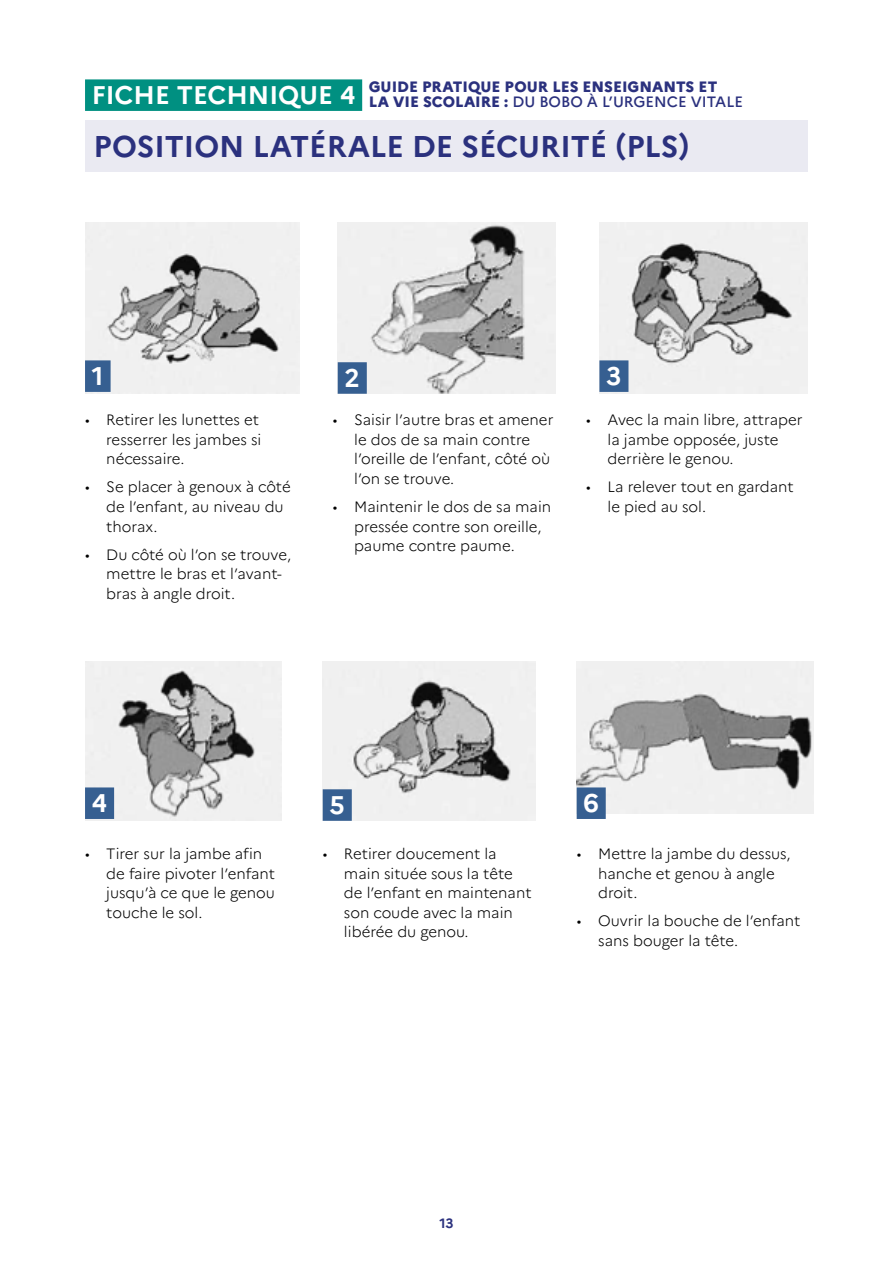
<style>
.page{position:relative;width:893px;height:1263px;background:#fff}
.page>*{position:absolute;margin:0;border:0;box-sizing:border-box;transform-origin:0 0}
.Titre{font:700 30px "Marianne";color:#2b317e}
.Titre-2{font:700 25.5px "Marianne";color:#fff}
.t1{font:300 15px/19.5px "Marianne";color:#000}
.t2{font:800 15px/15px "Marianne";color:#2b317e}
.t3{font:700 13.5px "Marianne";color:#2b317e}
.s1{font-weight:500}
</style>
<div class="page">
<div style="left:85px;top:120px;width:723px;height:51px;background:#eaeaf2"></div>
<div style="left:85px;top:79px;width:277px;height:32px;background:#009081"></div>
<img style="left:85px;top:223px;width:215px;height:171px">
<img style="left:338px;top:223px;width:217px;height:171px">
<img style="left:599px;top:223px;width:209px;height:171px">
<img style="left:85px;top:662px;width:197px;height:159px">
<img style="left:323px;top:662px;width:213px;height:159px">
<img style="left:577px;top:662px;width:237px;height:151px">
<div style="left:85px;top:360px;width:26px;height:32px;background:#365f91"></div>
<div style="left:338px;top:362px;width:29px;height:32px;background:#365f91"></div>
<div style="left:599px;top:360px;width:29px;height:32px;background:#365f91"></div>
<div style="left:85px;top:787px;width:29px;height:32px;background:#365f91"></div>
<div style="left:323px;top:789px;width:29px;height:32px;background:#365f91"></div>
<div style="left:577px;top:787px;width:29px;height:32px;background:#365f91"></div>
<p class="t2" style="left:369px;top:80px;width:376px">GUIDE PRATIQUE POUR LES ENSEIGNANTS ET<br>LA VIE SCOLAIRE : <span class="s1">DU BOBO À L’URGENCE VITALE</span></p>
<p class="Titre-2" style="left:92px;top:80px;width:265px">FICHE TECHNIQUE 4</p>
<p class="Titre" style="left:94px;top:128px;width:597px">POSITION LATÉRALE DE SÉCURITÉ (PLS)</p>
<p class="Titre-2" style="left:92px;top:360px;width:13px">1</p>
<p class="Titre-2" style="left:345px;top:362px;width:17px">2</p>
<p class="Titre-2" style="left:606px;top:360px;width:17px">3</p>
<p class="t1" style="left:106px;top:410px;width:157px;text-indent:-21px">• Retirer les lunettes et resserrer les jambes si nécessaire.</p>
<p class="t1" style="left:106px;top:477px;width:186px;text-indent:-21px">• Se placer à genoux à côté de l’enfant, au niveau du thorax.</p>
<p class="t1" style="left:106px;top:544px;width:186px;text-indent:-21px">• Du côté où l’on se trouve, mettre le bras et l’avant&shy;bras à angle droit.</p>
<p class="t1" style="left:354px;top:410px;width:201px;text-indent:-21px">• Saisir l’autre bras et amener le dos de sa main contre l’oreille de l’enfant, côté où l’on se trouve.</p>
<p class="t1" style="left:354px;top:497px;width:199px;text-indent:-21px">• Maintenir le dos de sa main pressée contre son oreille, paume contre paume.</p>
<p class="t1" style="left:607px;top:410px;width:197px;text-indent:-21px">• Avec la main libre, attraper la jambe opposée, juste derrière le genou.</p>
<p class="t1" style="left:607px;top:477px;width:188px;text-indent:-21px">• La relever tout en gardant le pied au sol.</p>
<p class="Titre-2" style="left:92px;top:787px;width:17px">4</p>
<p class="Titre-2" style="left:330px;top:789px;width:17px">5</p>
<p class="Titre-2" style="left:584px;top:787px;width:17px">6</p>
<p class="t1" style="left:106px;top:844px;width:170px;text-indent:-21px">• Tirer sur la jambe afin de faire pivoter l’enfant jusqu’à ce que le genou touche le sol.</p>
<p class="t1" style="left:344px;top:844px;width:189px;text-indent:-21px">• Retirer doucement la main située sous la tête de l’enfant en maintenant son coude avec la main libérée du genou.</p>
<p class="t1" style="left:598px;top:844px;width:194px;text-indent:-21px">• Mettre la jambe du dessus, hanche et genou à angle droit.</p>
<p class="t1" style="left:598px;top:911px;width:204px;text-indent:-21px">• Ouvrir la bouche de l’enfant sans bouger la tête.</p>
<p class="t3" style="left:439px;top:1215px;width:16px">13</p>
</div>
